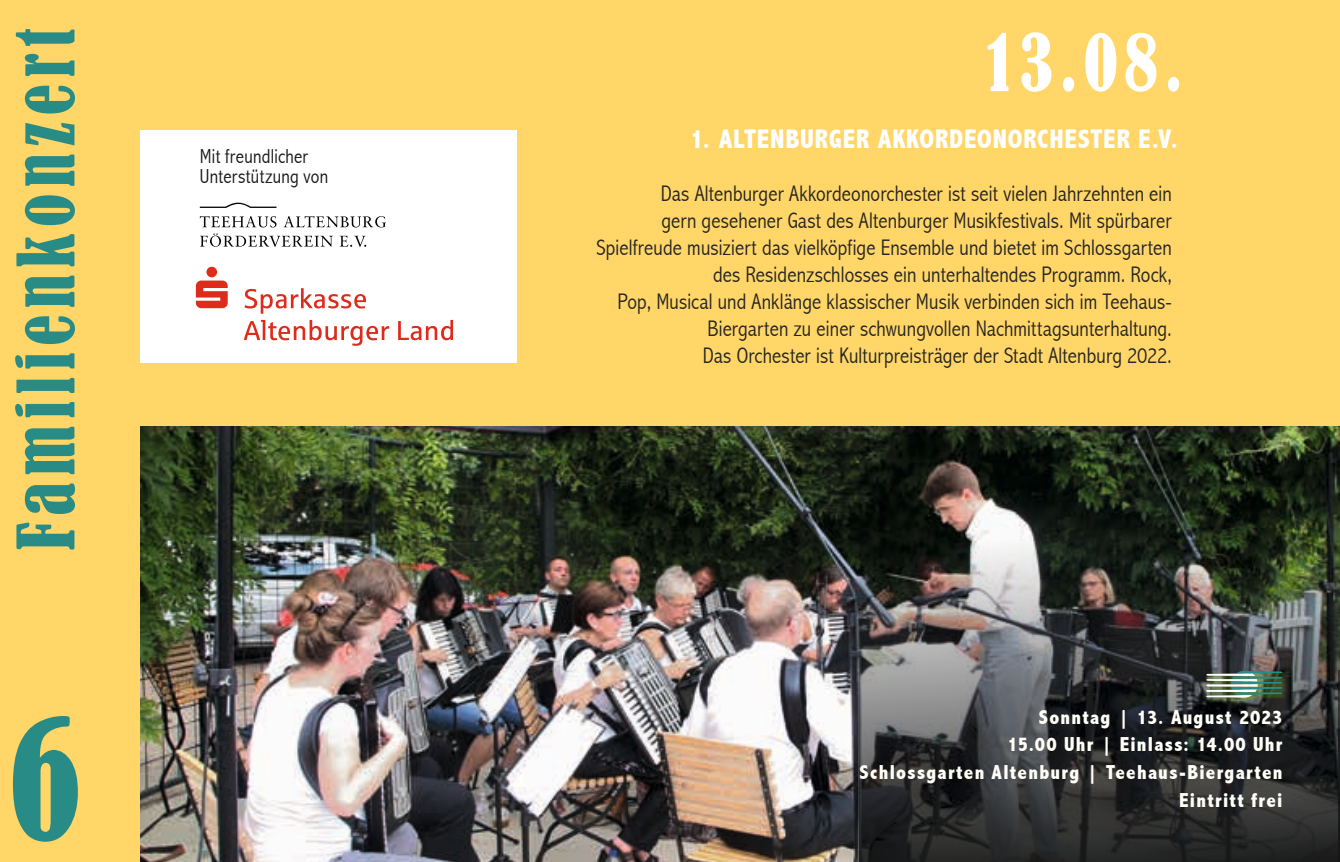
<style>
.page{position:relative;width:1340px;height:862px;background:#fff}
.page>*{position:absolute;margin:0;border:0;box-sizing:border-box;transform-origin:0 0}
.t1{font:condensed 157.05px "Bernard";color:#298b86;scale:.92 1}
.t2{font:condensed 73.58px "Bernard";letter-spacing:.09em;color:#298b86;scale:.94 1}
.t3{font:condensed 73.58px "Bernard";color:#fff;scale:.94 1}
.t4{font:800 condensed 27px "Abadi";letter-spacing:.03em;color:#fff}
.t5{font:300 condensed 22.5px/27px "Abadi";letter-spacing:.005em;color:#242423;text-align:right}
.t6{font:800 condensed 20.25px/27.9px "Abadi";letter-spacing:.06em;color:#fffef7;text-align:right}
.t7{font:300 condensed 20.25px/20.2px "Abadi";letter-spacing:.015em;color:#151616}
</style>
<div class="page">
<div style="left:0;top:0;width:1339px;height:861px;background:#ffd667"></div>
<img style="left:140px;top:426px;width:719px;height:435px">
<img style="left:859px;top:426px;width:480px;height:435px">
<hr style="left:1338px;top:670px;width:1px;height:191px;background:#151616">
<div style="left:1205px;top:669px;width:82px;height:33px;background:#85c902;opacity:.45"></div>
<svg style="left:1205px;top:670px;width:78px;height:27px;background:#6f8d7b"></svg>
<div style="left:140px;top:130px;width:377px;height:232px;background:#fff"></div>
<svg style="left:200px;top:216px;width:76px;height:11px"></svg>
<svg style="left:284px;top:216px;width:102px;height:11px"></svg>
<svg style="left:200px;top:233px;width:133px;height:14px"></svg>
<svg style="left:340px;top:236px;width:26px;height:11px"></svg>
<svg style="left:200px;top:202px;width:76px;height:6px"></svg>
<svg style="left:196px;top:266px;width:32px;height:42px"></svg>
<svg style="left:244px;top:320px;width:145px;height:25px"></svg>
<svg style="left:398px;top:320px;width:55px;height:20px"></svg>
<svg style="left:244px;top:288px;width:122px;height:25px"></svg>
<h2 class="t2" style="left:3px;top:549px;width:556px;rotate:-90deg">Familienkonzert</h2>
<h1 class="t1" style="left:10px;top:688px;width:78px">6</h1>
<p class="t7" style="left:200px;top:146px;width:130px">Mit freundlicher<br>Unterstützung von</p>
<h2 class="t3" style="left:986px;top:20px;width:210px">13.08.</h2>
<p class="t4" style="left:690px;top:123px;width:489px">1. ALTENBURGER AKKORDEONORCHESTER E.V.</p>
<p class="t5" style="left:596px;top:180px;width:577px">Das Altenburger Akkordeonorchester ist seit vielen Jahrzehnten ein<br>gern gesehener Gast des Altenburger Musikfestivals. Mit spürbarer Spielfreude musiziert das vielköpfige Ensemble und bietet im Schlossgarten des Residenzschlosses ein unterhaltendes Programm. Rock,<br>Pop, Musical und Anklänge klassischer Musik verbinden sich im Teehaus-Biergarten zu einer schwungvollen Nachmittagsunterhaltung.<br>Das Orchester ist Kulturpreisträger der Stadt Altenburg 2022.</p>
<p class="t6" style="left:859px;top:702px;width:424px">Sonntag | 13. August 2023<br>15.00 Uhr | Einlass: 14.00 Uhr<br>Schlossgarten Altenburg | Teehaus-Biergarten<br>Eintritt frei</p>
</div>
